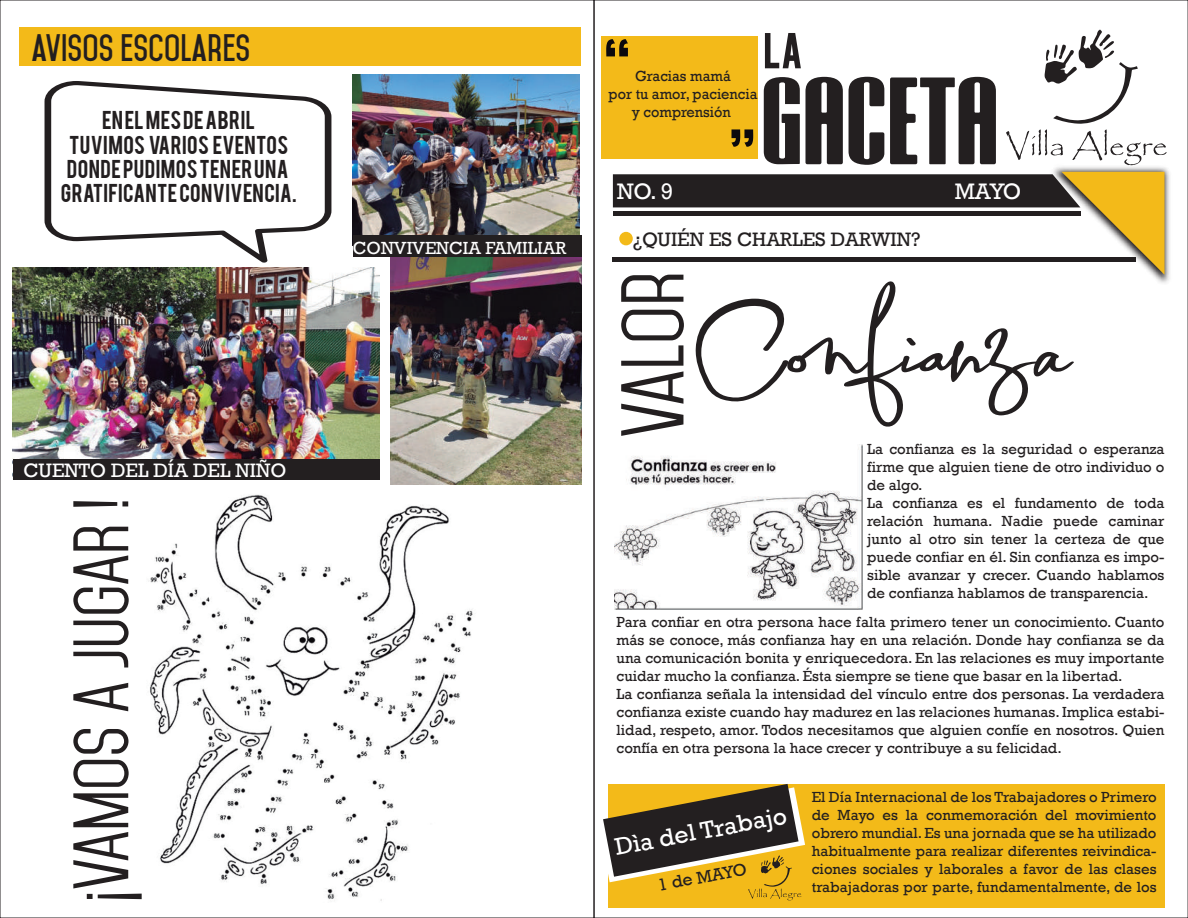
<style>
.page{position:relative;width:1188px;height:918px;background:#fff}
.page>*{position:absolute;margin:0;border:0;box-sizing:border-box;transform-origin:0 0}
.t1{font:123px "Pink Script";color:#231f20;scale:1.49 1}
.t2{font:76.2px "Mohave";color:#231f20}
.t3{font:67.2px "Mohave";color:#231f20}
.t4{font:700 50.4px "Reckoner";color:#231f20}
.t5{font:700 32.85px "Mohave";color:#231f20}
.t6{font:24.75px "Rockwell";color:#fff}
.t7{font:22.95px "Rockwell";letter-spacing:-.025em;color:#fff}
.t8{font:20.25px/24.3px "Bebas";letter-spacing:.02em;color:#231f20;text-align:center}
.t9{font:19.95px "Rockwell";color:#231f20}
.t10{font:19.95px "Rockwell";color:#fff}
.t11{font:18px "Rockwell";color:#fff}
.t12{font:17.55px "Rockwell";color:#231f20}
.t13{font:15px/18px "Rockwell";color:#231f20}
</style>
<div class="page">
<div style="left:19px;top:28px;width:561px;height:38px;background:#f3ba19"></div>
<img style="left:1053px;top:152px;width:117px;height:131px">
<svg style="left:764px;top:77px;width:79px;height:87px"></svg>
<svg style="left:849px;top:77px;width:35px;height:88px"></svg>
<svg style="left:890px;top:77px;width:106px;height:87px"></svg>
<div style="left:601px;top:36px;width:157px;height:123px;background:#f3ba19"></div>
<svg style="left:1006px;top:30px;width:160px;height:135px"></svg>
<svg style="left:613px;top:172px;width:552px;height:103px"></svg>
<div style="left:613px;top:257px;width:523px;height:5px;background:#231f20"></div>
<div style="left:613px;top:211px;width:467px;height:5px;background:#231f20"></div>
<div style="left:619px;top:232px;width:14px;height:13px;background:#f3ba19;border-radius:50%"></div>
<svg style="left:732px;top:129px;width:21px;height:18px"></svg>
<svg style="left:606px;top:39px;width:22px;height:17px"></svg>
<div style="left:608px;top:784px;width:556px;height:124px;background:#f3ba19"></div>
<svg style="left:603px;top:784px;width:202px;height:116px"></svg>
<svg style="left:45px;top:81px;width:286px;height:182px"></svg>
<img style="left:615px;top:444px;width:247px;height:165px">
<img style="left:148px;top:494px;width:325px;height:407px">
<img style="left:13px;top:267px;width:366px;height:192px">
<img style="left:353px;top:75px;width:227px;height:161px">
<img style="left:391px;top:257px;width:190px;height:228px">
<div style="left:13px;top:459px;width:367px;height:21px;background:#231f20"></div>
<div style="left:353px;top:236px;width:228px;height:21px;background:#231f20"></div>
<h3 class="t5" style="left:32px;top:27px;width:220px">AVISOS ESCOLARES</h3>
<h3 class="t8" style="left:61px;top:107px;width:237px">EN EL MES DE ABRIL<br>TUVIMOS VARIOS EVENTOS<br>DONDE PUDIMOS TENER UNA<br>GRATIFICANTE CONVIVENCIA.</h3>
<h3 class="t10" style="left:24px;top:458px;width:264px">CUENTO DEL DÍA DEL NIÑO</h3>
<h3 class="t3" style="left:60px;top:903px;width:406px;rotate:-90deg">¡VAMOS A JUGAR !</h3>
<p class="t11" style="left:353px;top:238px;width:215px">CONVIVENCIA FAMILIAR</p>
<h3 class="t4" style="left:765px;top:28px;width:39px">LA</h3>
<p class="t13" style="left:609px;top:67px;width:150px;text-align:center">Gracias mamá<br>por tu amor, paciencia y comprensión</p>
<h3 class="t7" style="left:617px;top:178px;width:58px">NO. 9</h3>
<h3 class="t9" style="left:633px;top:228px;width:289px">¿QUIÉN ES CHARLES DARWIN?</h3>
<h3 class="t7" style="left:955px;top:178px;width:68px">MAYO</h3>
<h2 class="t2" style="left:606px;top:438px;width:169px;rotate:-90deg">Valor</h2>
<h1 class="t1" style="left:695px;top:278px;width:255px">Confianza</h1>
<p class="t13" style="left:867px;top:441px;width:299px">La confianza es la seguridad o esperanza firme que alguien tiene de otro individuo o de algo.<br>La confianza es el fundamento de toda relación humana. Nadie puede caminar junto al otro sin tener la certeza de que puede confiar en él. Sin confianza es impo&shy;sible avanzar y crecer. Cuando hablamos de confianza hablamos de transparencia.</p>
<p class="t13" style="left:617px;top:613px;width:549px">Para confiar en otra persona hace falta primero tener un conocimiento. Cuanto más se conoce, más confianza hay en una relación. Donde hay confianza se da una comunicación bonita y enriquecedora. En las relaciones es muy importante cuidar mucho la confianza. Ésta siempre se tiene que basar en la libertad.<br>La confianza señala la intensidad del vínculo entre dos personas. La verdadera confianza existe cuando hay madurez en las relaciones humanas. Implica estabi&shy;lidad, respeto, amor. Todos necesitamos que alguien confíe en nosotros. Quien confía en otra persona la hace crecer y contribuye a su felicidad.</p>
<h3 class="t6" style="left:613px;top:834px;width:176px;rotate:-11deg">Dìa del Trabajo</h3>
<p class="t12" style="left:656px;top:875px;width:92px;rotate:-10deg">1 de MAYO</p>
<p class="t13" style="left:812px;top:789px;width:346px;text-align:justify">El Día Internacional de los Trabajadores o Primero de Mayo es la conmemoración del movimiento obrero mundial. Es una jornada que se ha utilizado habitualmente para realizar diferentes reivindica&shy;ciones sociales y laborales a favor de las clases trabajadoras por parte, fundamentalmente, de los</p>
</div>
